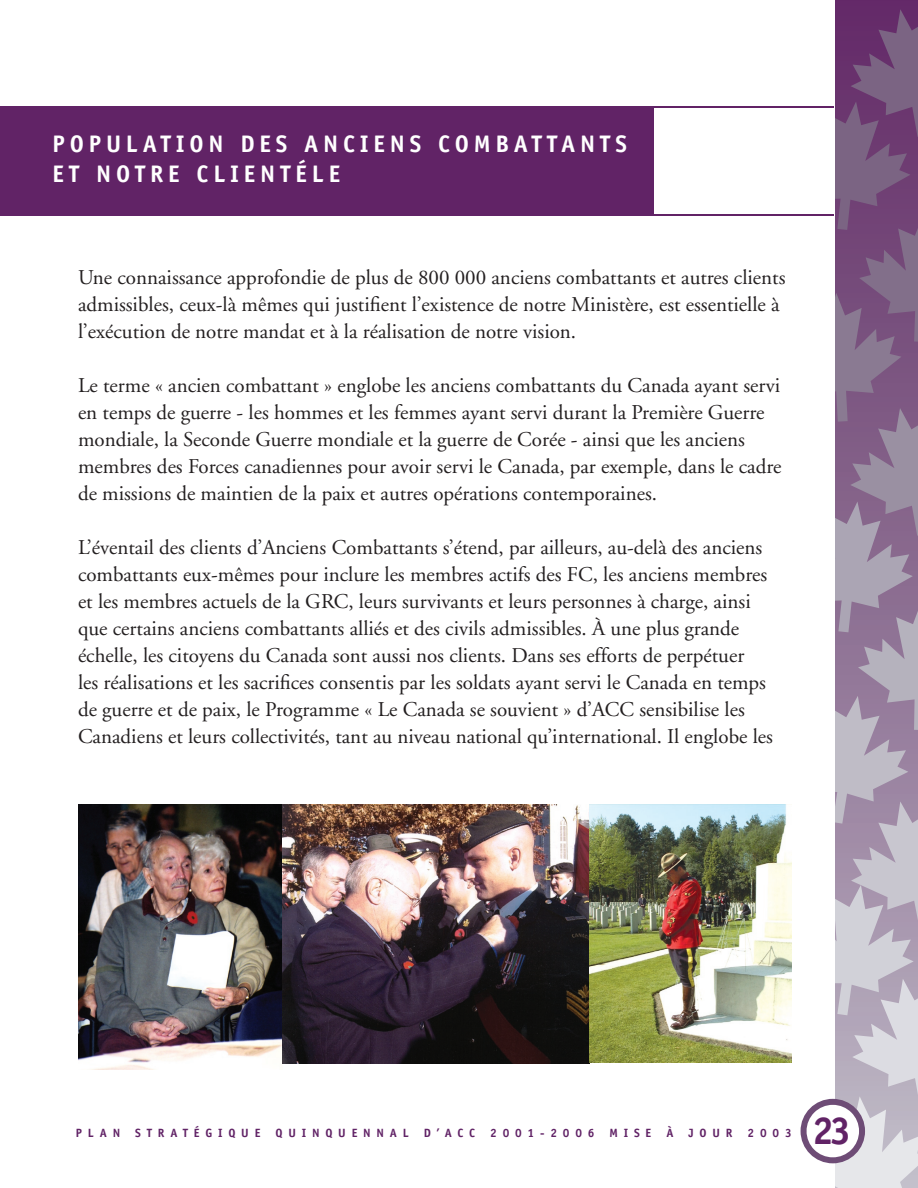
<style>
.page{position:relative;width:918px;height:1188px;background:#fff}
.page>*{position:absolute;margin:0;border:0;box-sizing:border-box;transform-origin:0 0}
.t1{font:700 39px "Officina Sans";color:#612366}
.t2{font:700 24px/30px "Officina Sans";letter-spacing:.2em;color:#fff}
.t3{font:21px/27px "Adobe Garamond";color:#231f20}
.t4{font:700 12px "Officina Sans";letter-spacing:.485em;color:#612366}
</style>
<div class="page">
<svg style="left:801px;top:9px;width:117px;height:1179px"></svg>
<div style="left:0;top:106px;width:654px;height:108px;background:#612366"></div>
<hr style="left:0;top:106px;width:834px;height:2px;background:#612366">
<hr style="left:0;top:214px;width:834px;height:2px;background:#612366">
<img style="left:78px;top:804px;width:205px;height:265px">
<img style="left:282px;top:804px;width:509px;height:259px">
<p class="t2" style="left:52px;top:129px;width:576px">POPULATION DES ANCIENS COMBATTANTS<br>ET NOTRE CLIENTÉLE</p>
<p class="t3" style="left:78px;top:264px;width:709px">Une connaissance approfondie de plus de 800 000 anciens combattants et autres clients admissibles, ceux-là mêmes qui justifient l’existence de notre Ministère, est essentielle à l’exécution de notre mandat et à la réalisation de notre vision.</p>
<p class="t3" style="left:78px;top:372px;width:705px">Le terme « ancien combattant » englobe les anciens combattants du Canada ayant servi en temps de guerre - les hommes et les femmes ayant servi durant la Première Guerre mondiale, la Seconde Guerre mondiale et la guerre de Corée - ainsi que les anciens membres des Forces canadiennes pour avoir servi le Canada, par exemple, dans le cadre de missions de maintien de la paix et autres opérations contemporaines.</p>
<p class="t3" style="left:78px;top:534px;width:697px">L’éventail des clients d’Anciens Combattants s’étend, par ailleurs, au-delà des anciens combattants eux-mêmes pour inclure les membres actifs des FC, les anciens membres et les membres actuels de la GRC, leurs survivants et leurs personnes à charge, ainsi que certains anciens combattants alliés et des civils admissibles. À une plus grande échelle, les citoyens du Canada sont aussi nos clients. Dans ses efforts de perpétuer<br>les réalisations et les sacrifices consentis par les soldats ayant servi le Canada en temps de guerre et de paix, le Programme « Le Canada se souvient » d’ACC sensibilise les Canadiens et leurs collectivités, tant au niveau national qu’international. Il englobe les</p>
<p class="t4" style="left:76px;top:1125px;width:46px">PLAN</p>
<p class="t4" style="left:135px;top:1125px;width:127px">STRATÉGIQUE</p>
<p class="t4" style="left:275px;top:1125px;width:135px">QUINQUENNAL</p>
<p class="t4" style="left:424px;top:1125px;width:172px">D’ACC 2001-2006</p>
<p class="t4" style="left:610px;top:1125px;width:184px">MISE À JOUR 2003</p>
<h1 class="t1" style="left:812px;top:1106px;width:41px">23</h1>
</div>
